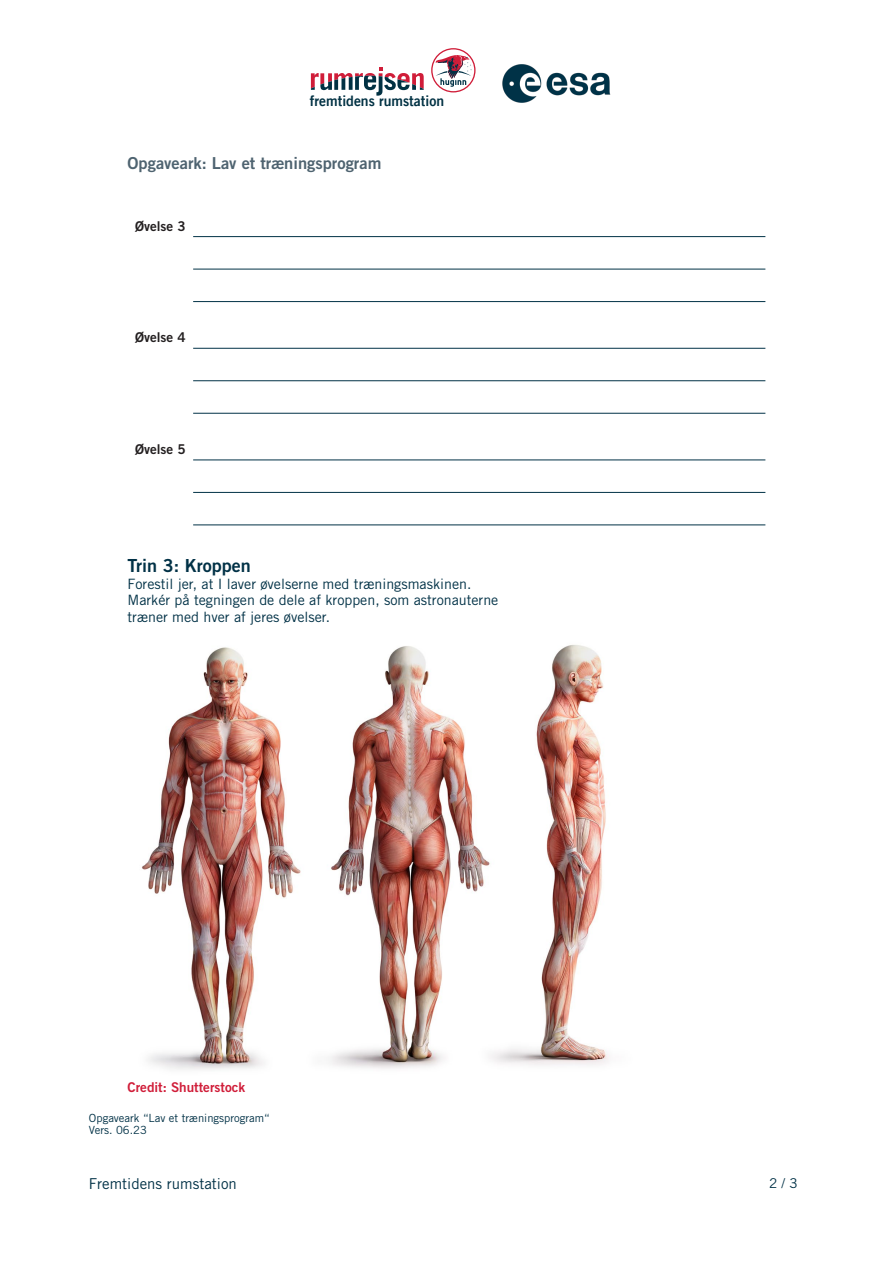
<style>
.page{position:relative;width:893px;height:1263px;background:#fff}
.page>*{position:absolute;margin:0;border:0;box-sizing:border-box;transform-origin:0 0}
.Manchet_RUMREJSEN{font:18px "Trade Gothic LT Std Bd 2";color:#003146}
.Rubrik_RUMREJSEN{font:16.5px "Trade Gothic LT Std Bd 2";color:#4e6370}
.t1{font:15px "Trade Gothic LT Std";color:#003146}
.t2{font:14.4px "Trade Gothic LT Bold Two";color:#013143;scale:.96 1}
.Manchet_RUMREJSEN-2{font:14.25px/16.5px "Trade Gothic LT Std";color:#003146}
.t3{font:13.5px "Trade Gothic LT Std Bd 2";color:#231f20}
.t4{font:13.5px "Trade Gothic LT Std Bd 2";color:#d01d39}
.t5{font:13.5px "Trade Gothic LT Std";color:#003146}
.t6{font:11.25px/12px "Trade Gothic LT Std";color:#003146}
</style>
<div class="page">
<svg style="left:431px;top:48px;width:45px;height:44px"></svg>
<svg style="left:311px;top:67px;width:113px;height:29px"></svg>
<img style="left:502px;top:64px;width:109px;height:39px">
<hr style="left:193px;top:236px;width:572px;height:1px;background:#003146">
<hr style="left:193px;top:269px;width:572px;height:1px;background:#003146">
<hr style="left:193px;top:301px;width:572px;height:1px;background:#003146">
<hr style="left:193px;top:348px;width:572px;height:1px;background:#003146">
<hr style="left:193px;top:380px;width:572px;height:1px;background:#003146">
<hr style="left:193px;top:413px;width:572px;height:1px;background:#003146">
<hr style="left:193px;top:460px;width:572px;height:1px;background:#003146">
<hr style="left:193px;top:492px;width:572px;height:1px;background:#003146">
<hr style="left:193px;top:524px;width:572px;height:1px;background:#003146">
<img style="left:142px;top:645px;width:468px;height:425px">
<p class="t2" style="left:310px;top:92px;width:141px">fremtidens rumstation</p>
<p class="Rubrik_RUMREJSEN" style="left:128px;top:153px;width:255px">Opgaveark: Lav et træningsprogram</p>
<p class="t3" style="left:135px;top:217px;width:52px">Øvelse 3</p>
<p class="t3" style="left:135px;top:329px;width:52px">Øvelse 4</p>
<p class="t3" style="left:135px;top:441px;width:52px">Øvelse 5</p>
<p class="Manchet_RUMREJSEN" style="left:128px;top:554px;width:125px">Trin 3: Kroppen</p>
<p class="Manchet_RUMREJSEN-2" style="left:128px;top:575px;width:345px">Forestil jer, at I laver øvelserne med træningsmaskinen.</p>
<p class="Manchet_RUMREJSEN-2" style="left:128px;top:591px;width:372px">Markér på tegningen de dele af kroppen, som astronauterne træner med hver af jeres øvelser.</p>
<p class="t4" style="left:128px;top:1078px;width:119px">Credit: Shutterstock</p>
<p class="t6" style="left:89px;top:1112px;width:182px">Opgaveark “Lav et træningsprogram“<br>Vers. 06.23</p>
<p class="t1" style="left:89px;top:1174px;width:149px">Fremtidens rumstation</p>
<p class="t5" style="left:769px;top:1175px;width:30px">2 / 3</p>
</div>
